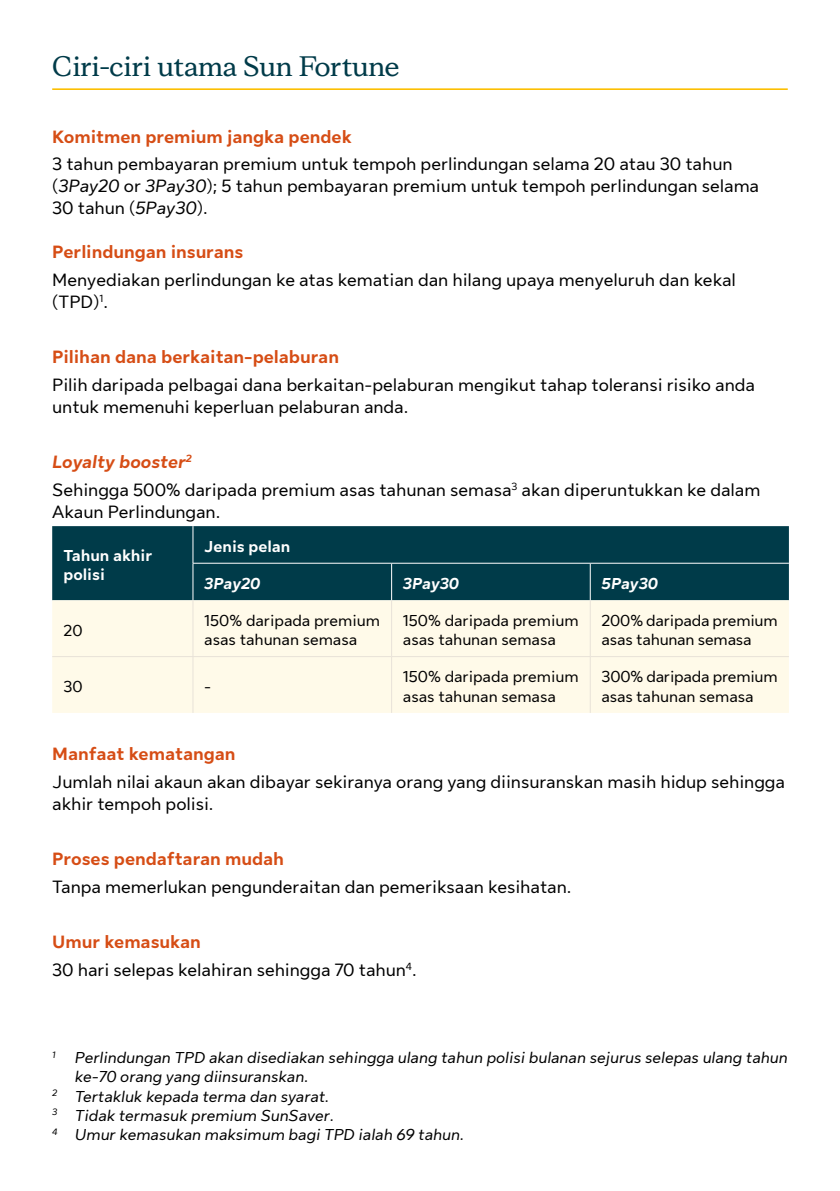
<style>
.page{position:relative;width:840px;height:1191px;background:#fff}
.page>*{position:absolute;margin:0;border:0;box-sizing:border-box;transform-origin:0 0}
.t1{font:700 28px "Sun Life New Display";color:#003b49}
.t2{font:18px/22px "Sun Life New Text";color:#000}
.t3{font:700 18px "Sun Life New Text";color:#d64d15}
.t4{font:italic 16px "Sun Life New Text";color:#000}
.t5{font:16px/19.2px "Sun Life New Text";color:#000}
.t6{font:700 16px/19.2px "Sun Life New Text";color:#fff}
.t7{font:italic 700 16px "Sun Life New Text";color:#fff}
.s1{font-style:italic}
.s2{font-weight:700;font-style:italic;color:#d64d15}
.s3{font-weight:700;color:#d64d15}
</style>
<div class="page">
<hr style="left:52px;top:88px;width:735px;height:2px;background:#fcbf00">
<div style="left:52px;top:526px;width:736px;height:74px;background:#003b49"></div>
<div style="left:52px;top:600px;width:736px;height:113px;background:#fffae9"></div>
<hr style="left:192px;top:526px;width:1px;height:37px;background:#fff">
<hr style="left:193px;top:563px;width:198px;height:1px;background:#fff">
<hr style="left:192px;top:563px;width:1px;height:37px;background:#fff">
<hr style="left:391px;top:563px;width:199px;height:1px;background:#fff">
<hr style="left:391px;top:563px;width:1px;height:37px;background:#fff">
<hr style="left:590px;top:563px;width:198px;height:1px;background:#fff">
<hr style="left:589px;top:563px;width:1px;height:37px;background:#fff">
<hr style="left:192px;top:600px;width:1px;height:56px;background:#e8e2d8">
<hr style="left:391px;top:600px;width:1px;height:56px;background:#e8e2d8">
<hr style="left:589px;top:600px;width:1px;height:56px;background:#e8e2d8">
<hr style="left:52px;top:656px;width:141px;height:1px;background:#e8e2d8">
<hr style="left:193px;top:656px;width:198px;height:1px;background:#e8e2d8">
<hr style="left:192px;top:657px;width:1px;height:56px;background:#e8e2d8">
<hr style="left:391px;top:656px;width:199px;height:1px;background:#e8e2d8">
<hr style="left:391px;top:657px;width:1px;height:56px;background:#e8e2d8">
<hr style="left:590px;top:656px;width:198px;height:1px;background:#e8e2d8">
<hr style="left:589px;top:657px;width:1px;height:56px;background:#e8e2d8">
<h1 class="t1" style="left:52px;top:48px;width:348px">Ciri-ciri utama Sun Fortune</h1>
<p class="t3" style="left:52px;top:124px;width:301px">Komitmen premium jangka pendek</p>
<p class="t2" style="left:52px;top:152px;width:708px">3 tahun pembayaran premium untuk tempoh perlindungan selama 20 atau 30 tahun (<span class="s1">3Pay20</span> or <span class="s1">3Pay30</span>); 5 tahun pembayaran premium untuk tempoh perlindungan selama<br>30 tahun (<span class="s1">5Pay30</span>).</p>
<p class="t3" style="left:52px;top:239px;width:192px">Perlindungan insurans</p>
<p class="t2" style="left:52px;top:268px;width:684px">Menyediakan perlindungan ke atas kematian dan hilang upaya menyeluruh dan kekal (TPD)<sup>1</sup>.</p>
<p class="t3" style="left:52px;top:344px;width:288px">Pilihan dana berkaitan-pelaburan</p>
<p class="t2" style="left:52px;top:373px;width:704px">Pilih daripada pelbagai dana berkaitan-pelaburan mengikut tahap toleransi risiko anda untuk memenuhi keperluan pelaburan anda.</p>
<p class="t2" style="left:52px;top:447px;width:709px;line-height:27.6px"><span class="s2">Loyalty booster</span><sup>2<br></sup>Sehingga 500% daripada premium asas tahunan semasa<sup>3</sup> akan diperuntukkan ke dalam</p>
<p class="t2" style="left:52px;top:500px;width:169px">Akaun Perlindungan.</p>
<p class="t6" style="left:63px;top:545px;width:90px">Tahun akhir polisi</p>
<p class="t6" style="left:204px;top:536px;width:87px">Jenis pelan</p>
<p class="t7" style="left:204px;top:572px;width:58px">3Pay20</p>
<p class="t7" style="left:403px;top:572px;width:58px">3Pay30</p>
<p class="t7" style="left:601px;top:572px;width:58px">5Pay30</p>
<p class="t5" style="left:63px;top:619px;width:20px">20</p>
<p class="t5" style="left:204px;top:610px;width:177px">150% daripada premium asas tahunan semasa</p>
<p class="t5" style="left:403px;top:610px;width:177px">150% daripada premium asas tahunan semasa</p>
<p class="t5" style="left:601px;top:610px;width:177px">200% daripada premium asas tahunan semasa</p>
<p class="t5" style="left:63px;top:676px;width:21px">30</p>
<p class="t5" style="left:204px;top:676px;width:9px">-</p>
<p class="t5" style="left:403px;top:666px;width:177px">150% daripada premium asas tahunan semasa</p>
<p class="t5" style="left:601px;top:666px;width:177px">300% daripada premium asas tahunan semasa</p>
<p class="t3" style="left:52px;top:741px;width:184px">Manfaat kematangan</p>
<p class="t2" style="left:52px;top:769px;width:733px">Jumlah nilai akaun akan dibayar sekiranya orang yang diinsuranskan masih hidup sehingga akhir tempoh polisi.</p>
<p class="t3" style="left:52px;top:846px;width:233px">Proses pendaftaran mudah</p>
<p class="t2" style="left:52px;top:874px;width:520px">Tanpa memerlukan pengunderaitan dan pemeriksaan kesihatan.</p>
<p class="t2" style="left:52px;top:927px;width:366px;line-height:27.6px"><span class="s3">Umur kemasukan<br></span>30 hari selepas kelahiran sehingga 70 tahun<sup>4</sup>.</p>
<p class="t4" style="left:52px;top:1046px;width:736px"><sup>1</sup> Perlindungan TPD akan disediakan sehingga ulang tahun polisi bulanan sejurus selepas ulang tahun</p>
<p class="t4" style="left:75px;top:1065px;width:235px">ke-70 orang yang diinsuranskan.</p>
<p class="t4" style="left:52px;top:1085px;width:278px"><sup>2</sup> Tertakluk kepada terma dan syarat.</p>
<p class="t4" style="left:52px;top:1104px;width:283px"><sup>3</sup> Tidak termasuk premium SunSaver.</p>
<p class="t4" style="left:52px;top:1123px;width:413px"><sup>4</sup> Umur kemasukan maksimum bagi TPD ialah 69 tahun.</p>
</div>
